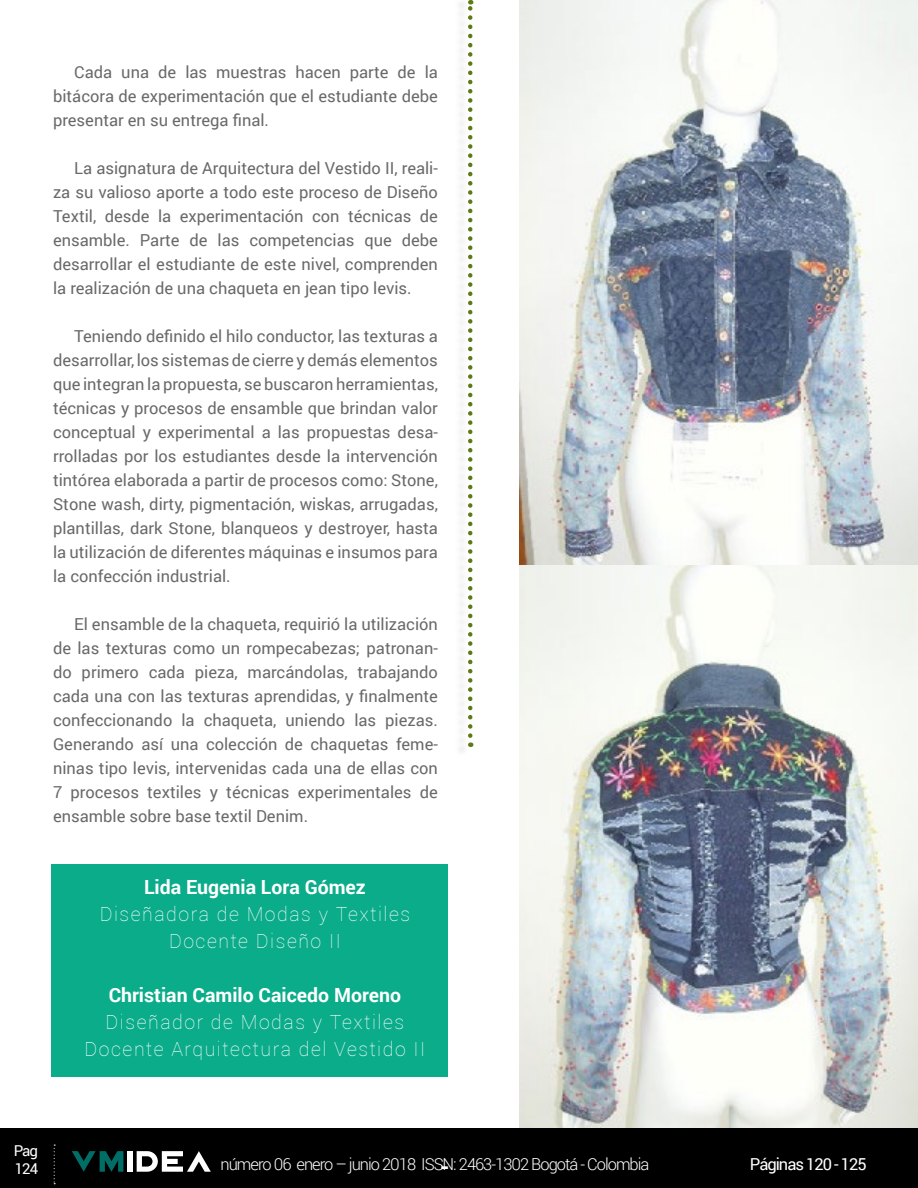
<style>
.page{position:relative;width:918px;height:1188px;background:#fff}
.page>*{position:absolute;margin:0;border:0;box-sizing:border-box;transform-origin:0 0}
.t1{font:700 24px "Roboto";color:#fff}
.t2{font:100 19.5px/27px "Roboto";letter-spacing:.08em;color:#fff;text-align:center}
.t3{font:700 19.5px "Roboto";color:#fff}
.t4{font:16.5px/24px "Roboto";color:#696969;text-align:justify}
.t5{font:300 16.5px "Roboto";letter-spacing:-.06em;color:#fff}
.t6{font:16.5px "Roboto";letter-spacing:-.06em;color:#fff}
.t7{font:15px/18px "Roboto";letter-spacing:-.06em;color:#fff}
</style>
<div class="page">
<div style="left:455px;top:0;width:14px;height:755px;background:#fafafa"></div>
<svg style="left:468px;top:0;width:4px;height:736px"></svg>
<img style="left:519px;top:0;width:399px;height:1128px">
<div style="left:51px;top:864px;width:397px;height:213px;background:#0bac8a"></div>
<div style="left:0;top:1128px;width:918px;height:60px;background:#000"></div>
<div style="left:127px;top:1151px;width:6px;height:21px;background:#fff"></div>
<svg style="left:137px;top:1151px;width:74px;height:21px"></svg>
<svg style="left:72px;top:1151px;width:51px;height:21px"></svg>
<svg style="left:54px;top:1145px;width:1px;height:39px"></svg>
<p class="t4" style="left:53px;top:60px;width:386px;text-indent:21px">Cada una de las muestras hacen parte de la bitácora de experimentación que el estudiante debe presentar en su entrega final.</p>
<p class="t4" style="left:53px;top:156px;width:386px;text-indent:21px">La asignatura de Arquitectura del Vestido II, reali&shy;za su valioso aporte a todo este proceso de Diseño Textil, desde la experimentación con técnicas de ensamble. Parte de las competencias que debe desarrollar el estudiante de este nivel, comprenden la realización de una chaqueta en jean tipo levis.</p>
<p class="t4" style="left:53px;top:324px;width:386px;text-indent:21px">Teniendo definido el hilo conductor, las texturas a desarrollar, los sistemas de cierre y demás elementos que integran la propuesta, se buscaron herramientas, técnicas y procesos de ensamble que brindan valor conceptual y experimental a las propuestas desa&shy;rrolladas por los estudiantes desde la intervención tintórea elaborada a partir de procesos como: Stone, Stone wash, dirty, pigmentación, wiskas, arrugadas, plantillas, dark Stone, blanqueos y destroyer, hasta la utilización de diferentes máquinas e insumos para la confección industrial.</p>
<p class="t4" style="left:53px;top:612px;width:386px;text-indent:21px">El ensamble de la chaqueta, requirió la utilización de las texturas como un rompecabezas; patronan&shy;do primero cada pieza, marcándolas, trabajando cada una con las texturas aprendidas, y finalmente confeccionando la chaqueta, uniendo las piezas.<br>Generando así una colección de chaquetas feme&shy;ninas tipo levis, intervenidas cada una de ellas con 7 procesos textiles y técnicas experimentales de ensamble sobre base textil Denim.</p>
<p class="t3" style="left:144px;top:874px;width:223px">Lida Eugenia Lora Gómez</p>
<p class="t2" style="left:100px;top:900px;width:312px">Diseñadora de Modas y Textiles<br>Docente Diseño II</p>
<p class="t3" style="left:109px;top:982px;width:294px">Christian Camilo Caicedo Moreno</p>
<p class="t2" style="left:85px;top:1008px;width:342px">Diseñador de Modas y Textiles<br>Docente Arquitectura del Vestido II</p>
<p class="t7" style="left:14px;top:1141px;width:26px">Pag<br>124</p>
<p class="t5" style="left:221px;top:1153px;width:430px">número 06 enero – junio 2018 ISSN: 2463-1302 Bogotá - Colombia</p>
<h1 class="t1" style="left:440px;top:1150px;width:11px">-</h1>
<p class="t6" style="left:750px;top:1153px;width:118px">Páginas 120 - 125</p>
</div>
